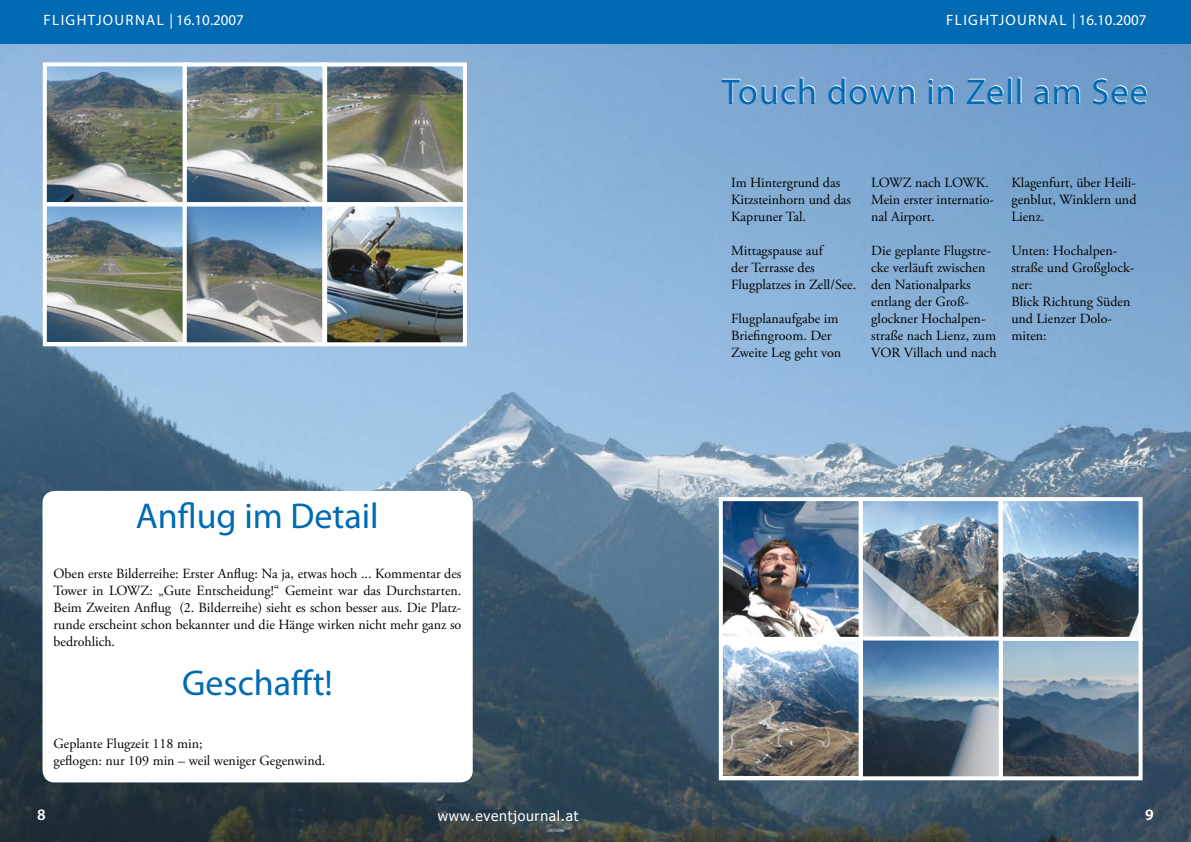
<style>
.page{position:relative;width:1191px;height:842px;background:#fff}
.page>*{position:absolute;margin:0;border:0;box-sizing:border-box;transform-origin:0 0}
.t1{font:36px "Myriad Pro";letter-spacing:.005em;color:#006ab2}
.t2{font:36px "Myriad Pro";letter-spacing:.03em;color:#006ab2}
.t3{font:15px "Myriad Pro";letter-spacing:.09em;color:#fff}
.t4{font:14px/17px "Adobe Garamond Pro";color:#000}
.t5{font:14px "Tahoma";letter-spacing:.05em;color:#fff}
</style>
<div class="page">
<img style="left:0;top:43px;width:1191px;height:799px">
<div style="left:0;top:0;width:595px;height:43px;background:#006ab2"></div>
<img style="left:188px;top:67px;width:133px;height:134px">
<div style="left:183px;top:62px;width:143px;height:144px;border:4px solid #fff"></div>
<svg style="left:328px;top:67px;width:134px;height:134px;background:#787e76"></svg>
<div style="left:323px;top:62px;width:144px;height:144px;border:4px solid #fff"></div>
<img style="left:328px;top:208px;width:134px;height:133px">
<div style="left:323px;top:203px;width:144px;height:143px;border:4px solid #fff"></div>
<img style="left:187px;top:208px;width:134px;height:133px">
<div style="left:182px;top:203px;width:144px;height:143px;border:4px solid #fff"></div>
<img style="left:48px;top:67px;width:134px;height:134px">
<div style="left:43px;top:62px;width:144px;height:144px;border:4px solid #fff"></div>
<img style="left:48px;top:208px;width:134px;height:133px">
<div style="left:43px;top:203px;width:144px;height:143px;border:4px solid #fff"></div>
<div style="left:595px;top:0;width:596px;height:43px;background:#006ab2"></div>
<img style="left:1003px;top:641px;width:134px;height:134px">
<div style="left:998px;top:636px;width:144px;height:144px;border:4px solid #fff"></div>
<img style="left:724px;top:641px;width:133px;height:134px">
<div style="left:719px;top:636px;width:143px;height:144px;border:4px solid #fff"></div>
<img style="left:863px;top:502px;width:134px;height:134px">
<div style="left:858px;top:497px;width:144px;height:144px;border:4px solid #fff"></div>
<img style="left:1003px;top:502px;width:134px;height:134px">
<div style="left:998px;top:497px;width:144px;height:144px;border:4px solid #fff"></div>
<img style="left:724px;top:502px;width:133px;height:134px">
<div style="left:719px;top:497px;width:143px;height:144px;border:4px solid #fff"></div>
<img style="left:864px;top:641px;width:133px;height:134px">
<div style="left:859px;top:636px;width:143px;height:144px;border:4px solid #fff"></div>
<div style="left:43px;top:491px;width:430px;height:291px;background:#fff;border-radius:12px"></div>
<svg style="left:38px;top:809px;width:7px;height:11px"></svg>
<svg style="left:1145px;top:809px;width:8px;height:11px"></svg>
<p class="t3" style="left:44px;top:11px;width:202px">FlIGHTJournal | 16.10.2007</p>
<p class="t3" style="left:946px;top:11px;width:202px">FlIGHTJournal | 16.10.2007</p>
<h1 class="t2" style="left:722px;top:70px;width:427px">Touch down in Zell am See</h1>
<h1 class="t1" style="left:136px;top:494px;width:244px">Anflug im Detail</h1>
<p class="t4" style="left:53px;top:566px;width:409px;text-align:justify">Oben erste Bilderreihe: Erster Anflug: Na ja, etwas hoch ... Kommentar des Tower in LOWZ: „Gute Entscheidung!“ Gemeint war das Durchstarten.<br>Beim Zweiten Anflug (2. Bilderreihe) sieht es schon besser aus. Die Platz&shy;runde erscheint schon bekannter und die Hänge wirken nicht mehr ganz so bedrohlich.</p>
<h1 class="t1" style="left:182px;top:661px;width:152px">Geschafft!</h1>
<p class="t4" style="left:53px;top:736px;width:273px">Geplante Flugzeit 118 min;<br>geflogen: nur 109 min – weil weniger Gegenwind.</p>
<p class="t5" style="left:438px;top:806px;width:142px">www.eventjournal.at</p>
<p class="t4" style="left:731px;top:175px;width:121px">Im Hintergrund das<br>Kitzsteinhorn und das<br>Kapruner Tal.</p>
<p class="t4" style="left:731px;top:243px;width:127px">Mittagspause auf<br>der Terrasse des<br>Flugplatzes in Zell/See.</p>
<p class="t4" style="left:731px;top:311px;width:112px">Flugplanaufgabe im<br>Briefingroom. Der<br>Zweite Leg geht von</p>
<p class="t4" style="left:871px;top:175px;width:124px">LOWZ nach LOWK.<br>Mein erster internatio&shy;nal Airport.</p>
<p class="t4" style="left:871px;top:243px;width:127px">Die geplante Flugstre&shy;cke verläuft zwischen den Nationalparks entlang der Groß&shy;glockner Hochalpen&shy;straße nach Lienz, zum<br>VOR Villach und nach</p>
<p class="t4" style="left:1011px;top:175px;width:126px;text-align:justify">Klagenfurt, über Heili&shy;genblut, Winklern und Lienz.</p>
<p class="t4" style="left:1011px;top:243px;width:124px">Unten: Hochalpen&shy;straße und Großglock&shy;ner:<br>Blick Richtung Süden und Lienzer Dolo&shy;miten:</p>
</div>
